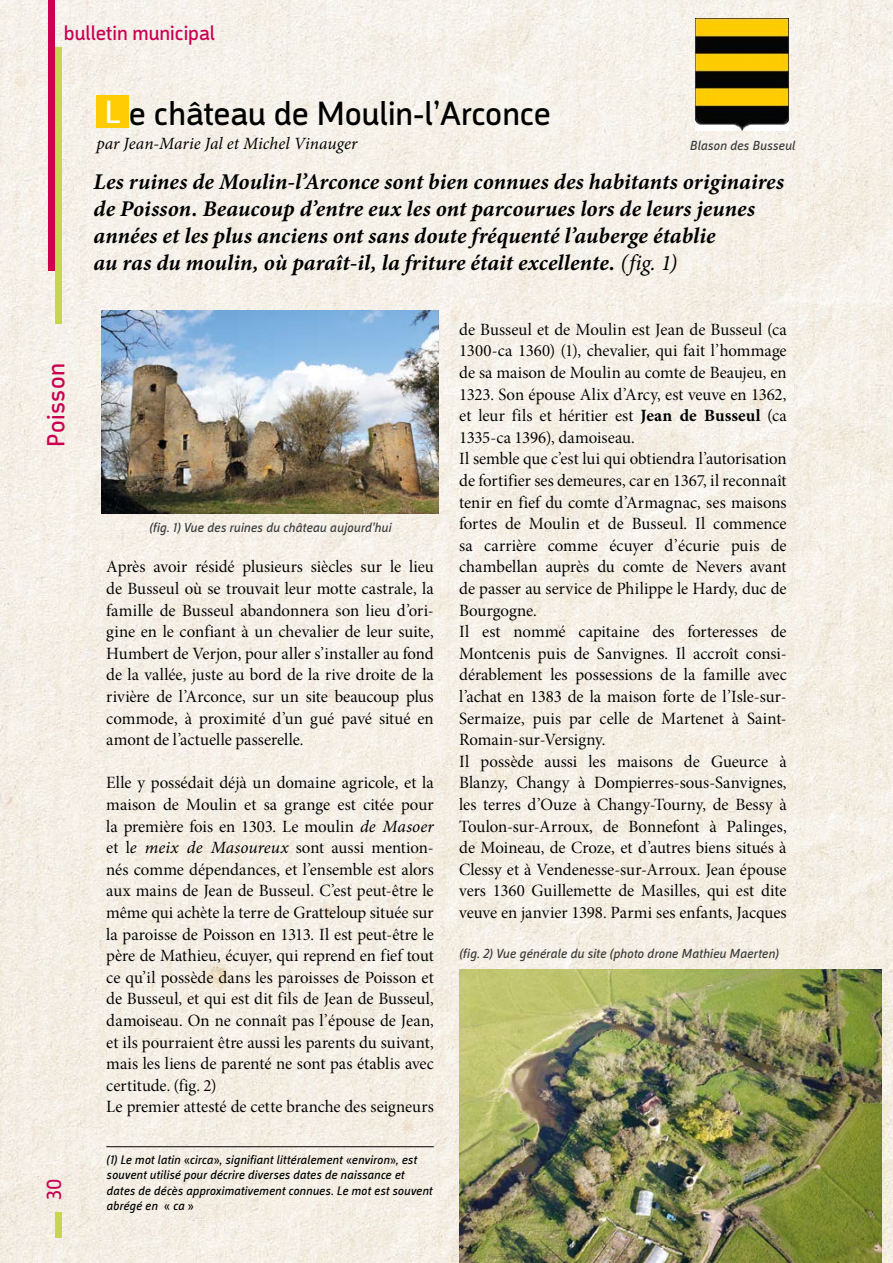
<style>
.page{position:relative;width:893px;height:1263px;background:#fff}
.page>*{position:absolute;margin:0;border:0;box-sizing:border-box;transform-origin:0 0}
.t1{font:34.5px "Argumentum";color:#000}
.t2{font:25.5px "Argumentum";letter-spacing:.02em;color:#cb0053}
.t3{font:italic 700 22.5px/27px "Minion Pro";letter-spacing:.005em;color:#000}
.t4{font:21px "Argumentum";color:#cb0053}
.t5{font:17.25px/21.6px "Minion Pro Subh";color:#000}
.t6{font:italic 17.25px "Minion Pro";color:#000}
.t7{font:italic 13.5px "Argumentum";letter-spacing:.015em;color:#3c3c3b}
.t8{font:italic 12.75px/15.3px "Argumentum";letter-spacing:.015em;color:#000}
.s1{font-size:33px;color:#fff}
.s2{font-weight:400}
.s3{font-family:"Minion Pro";font-style:italic}
.s4{font-family:"Minion Pro";font-weight:700}
</style>
<div class="page">
<img style="left:0;top:0;width:893px;height:1263px">
<div style="left:48px;top:0;width:7px;height:271px;background:#cb0053"></div>
<div style="left:55px;top:47px;width:7px;height:277px;background:#c7d64c"></div>
<div style="left:55px;top:1212px;width:6px;height:25px;background:#c7d64c"></div>
<div style="left:96px;top:95px;width:33px;height:33px;background:#ffcc03"></div>
<img style="left:459px;top:969px;width:423px;height:294px">
<img style="left:101px;top:311px;width:337px;height:202px">
<img style="left:696px;top:18px;width:92px;height:113px">
<hr style="left:106px;top:1146px;width:328px;height:1px;background:#000">
<p class="t4" style="left:64px;top:21px;width:153px">bulletin municipal</p>
<h1 class="t1" style="left:105px;top:93px;width:447px"><span class="s1">L</span> e château de Moulin-l’Arconce</h1>
<p class="t6" style="left:96px;top:131px;width:263px">par Jean-Marie Jal et Michel Vinauger</p>
<p class="t7" style="left:689px;top:137px;width:107px">Blason des Busseul</p>
<h2 class="t2" style="left:41px;top:447px;width:85px;rotate:-90deg">Poisson</h2>
<p class="t4" style="left:41px;top:1200px;width:23px;rotate:-90deg">30</p>
<p class="t3" style="left:94px;top:168px;width:692px">Les ruines de Moulin-l’Arconce sont bien connues des habitants originaires de Poisson. Beaucoup d’entre eux les ont parcourues lors de leurs jeunes années et les plus anciens ont sans doute fréquenté l’auberge établie<br>au ras du moulin, où paraît-il, la friture était excellente. <span class="s2">(fig. 1)</span></p>
<p class="t7" style="left:149px;top:519px;width:243px">(fig. 1) Vue des ruines du château aujourd'hui</p>
<p class="t5" style="left:106px;top:556px;width:329px;text-align:justify">Après avoir résidé plusieurs siècles sur le lieu de Busseul où se trouvait leur motte castrale, la famille de Busseul abandonnera son lieu d’ori&shy;gine en le confiant à un chevalier de leur suite, Humbert de Verjon, pour aller s’installer au fond de la vallée, juste au bord de la rive droite de la rivière de l’Arconce, sur un site beaucoup plus commode, à proximité d’un gué pavé situé en amont de l’actuelle passerelle.</p>
<p class="t5" style="left:106px;top:772px;width:329px">Elle y possédait déjà un domaine agricole, et la maison de Moulin et sa grange est citée pour la première fois en 1303. Le moulin <span class="s3">de Masoer </span>et l<span class="s3">e meix de Masoureux</span> sont aussi mention&shy;nés comme dépendances, et l’ensemble est alors aux mains de Jean de Busseul. C’est peut-être le même qui achète la terre de Gratteloup située sur la paroisse de Poisson en 1313. Il est peut-être le père de Mathieu, écuyer, qui reprend en fief tout ce qu’il possède dans les paroisses de Poisson et de Busseul, et qui est dit fils de Jean de Busseul, damoiseau. On ne connaît pas l’épouse de Jean, et ils pourraient être aussi les parents du suivant, mais les liens de parenté ne sont pas établis avec certitude. (fig. 2)<br>Le premier attesté de cette branche des seigneurs</p>
<p class="t8" style="left:106px;top:1152px;width:327px">(1) Le mot latin «circa», signifiant littéralement «environ», est souvent utilisé pour décrire diverses dates de naissance et dates de décès approximativement connues. Le mot est souvent abrégé en « ca »</p>
<p class="t5" style="left:459px;top:319px;width:329px">de Busseul et de Moulin est Jean de Busseul (ca 1300-ca 1360) (1), chevalier, qui fait l’hommage de sa maison de Moulin au comte de Beaujeu, en 1323. Son épouse Alix d’Arcy, est veuve en 1362, et leur fils et héritier est <span class="s4">Jean de Busseul</span> (ca 1335-ca 1396), damoiseau.<br>Il semble que c’est lui qui obtiendra l’autorisation de fortifier ses demeures, car en 1367, il reconnaît tenir en fief du comte d’Armagnac, ses maisons fortes de Moulin et de Busseul. Il commence sa carrière comme écuyer d’écurie puis de chambellan auprès du comte de Nevers avant de passer au service de Philippe le Hardy, duc de Bourgogne.<br>Il est nommé capitaine des forteresses de Montcenis puis de Sanvignes. Il accroît consi&shy;dérablement les possessions de la famille avec l’achat en 1383 de la maison forte de l’Isle-sur-Sermaize, puis par celle de Martenet à Saint-Romain-sur-Versigny.<br>Il possède aussi les maisons de Gueurce à Blanzy, Changy à Dompierres-sous-Sanvignes, les terres d’Ouze à Changy-Tourny, de Bessy à Toulon-sur-Arroux, de Bonnefont à Palinges, de Moineau, de Croze, et d’autres biens situés à Clessy et à Vendenesse-sur-Arroux. Jean épouse vers 1360 Guillemette de Masilles, qui est dite veuve en janvier 1398. Parmi ses enfants, Jacques</p>
<p class="t7" style="left:459px;top:945px;width:320px">(fig. 2) Vue générale du site (photo drone Mathieu Maerten)</p>
</div>
